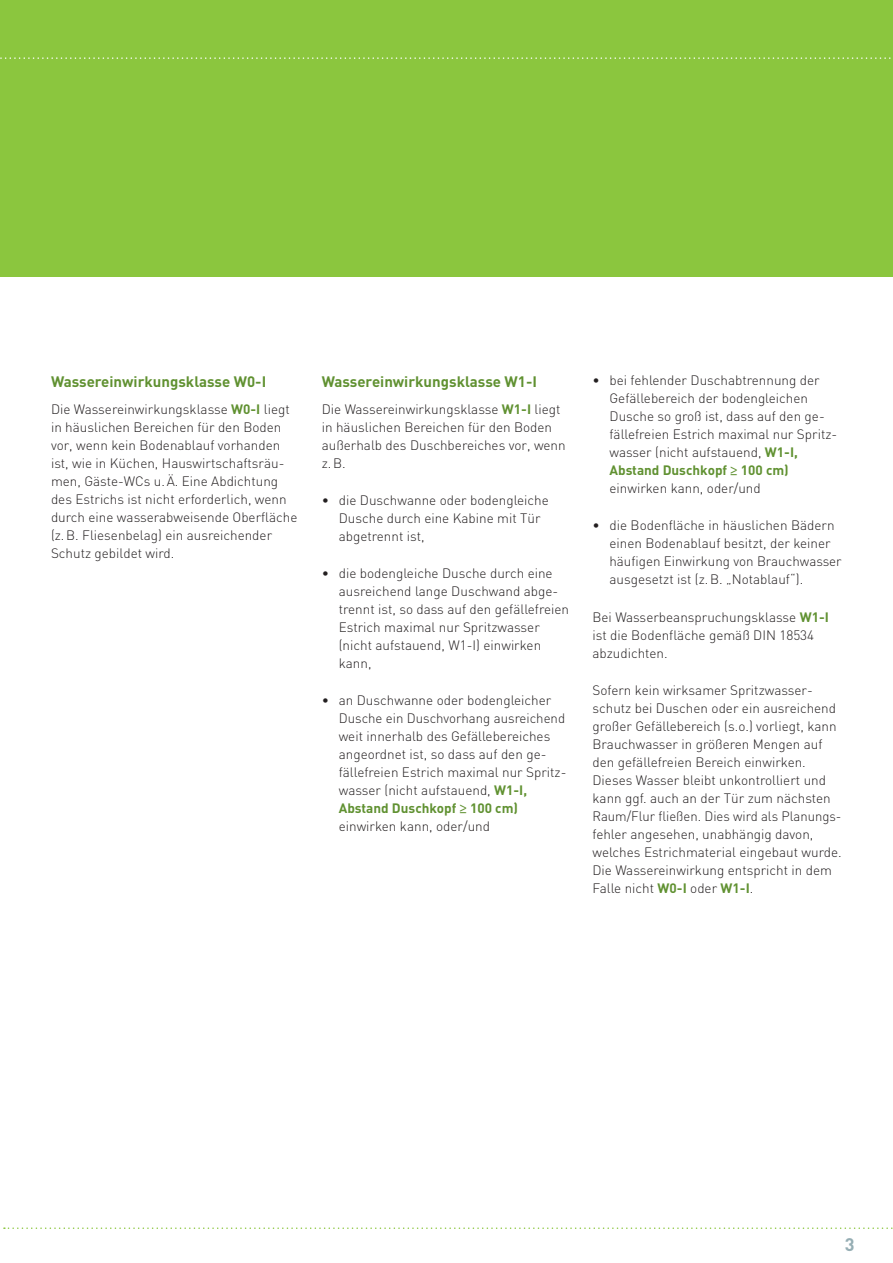
<style>
.page{position:relative;width:893px;height:1263px;background:#fff}
.page>*{position:absolute;margin:0;border:0;box-sizing:border-box;transform-origin:0 0}
.t1{font:700 18px "DIN";color:#96aeb4}
.t2{font:700 15px "DIN";color:#609131}
.t3{font:300 13.5px/18px "DIN";color:#231f20}
.s1{font-weight:700;color:#609131}
.s2{font-family:"Helvetica Neue LT Std";font-weight:700;color:#609131}
</style>
<div class="page">
<svg style="left:4px;top:1227px;width:889px;height:2px"></svg>
<div style="left:0;top:0;width:893px;height:276px;background:#8bc63e"></div>
<svg style="left:0;top:57px;width:891px;height:2px"></svg>
<p class="t2" style="left:51px;top:371px;width:217px">Wassereinwirkungsklasse W0-I</p>
<p class="t3" style="left:51px;top:400px;width:248px">Die Wassereinwirkungsklasse <span class="s1">W0-I</span> liegt in häuslichen Bereichen für den Boden vor, wenn kein Bodenablauf vorhanden ist, wie in Küchen, Hauswirtschaftsräu&shy;men, Gäste-WCs u.Ä. Eine Abdichtung des Estrichs ist nicht erforderlich, wenn durch eine wasserabweisende Oberfläche (z.B. Fliesenbelag) ein ausreichender Schutz gebildet wird.</p>
<p class="t2" style="left:322px;top:371px;width:217px">Wassereinwirkungsklasse W1-I</p>
<p class="t3" style="left:322px;top:400px;width:245px">Die Wassereinwirkungsklasse <span class="s1">W1-I</span> liegt in häuslichen Bereichen für den Boden außerhalb des Duschbereiches vor, wenn z.B.</p>
<p class="t3" style="left:339px;top:491px;width:212px;text-indent:-17px">• die Duschwanne oder bodengleiche<br>Dusche durch eine Kabine mit Tür abgetrennt ist,</p>
<p class="t3" style="left:339px;top:564px;width:232px;text-indent:-17px">• die bodengleiche Dusche durch eine ausreichend lange Duschwand abge&shy;trennt ist, so dass auf den gefällefreien<br>Estrich maximal nur Spritzwasser (nicht aufstauend, W1-I) einwirken kann,</p>
<p class="t3" style="left:339px;top:691px;width:229px;text-indent:-17px">• an Duschwanne oder bodengleicher Dusche ein Duschvorhang ausreichend weit innerhalb des Gefällebereiches angeordnet ist, so dass auf den ge&shy;fällefreien Estrich maximal nur Spritz&shy;wasser (nicht aufstauend, <span class="s1">W1-I, Abstand Duschkopf</span> <span class="s2">≥</span> <span class="s1">100 cm) </span>einwirken kann, oder/und</p>
<p class="t3" style="left:609px;top:371px;width:229px;text-indent:-17px">• bei fehlender Duschabtrennung der Gefällebereich der bodengleichen Dusche so groß ist, dass auf den ge&shy;fällefreien Estrich maximal nur Spritz&shy;wasser (nicht aufstauend, <span class="s1">W1-I, Abstand Duschkopf</span> <span class="s2">≥</span> <span class="s1">100 cm) </span>einwirken kann, oder/und</p>
<p class="t3" style="left:609px;top:516px;width:234px;text-indent:-17px">• die Bodenfläche in häuslichen Bädern einen Bodenablauf besitzt, der keiner häufigen Einwirkung von Brauchwasser ausgesetzt ist (z.B. „Notablauf“).</p>
<p class="t3" style="left:592px;top:607px;width:238px">Bei Wasserbeanspruchungsklasse <span class="s1">W1-I </span>ist die Bodenfläche gemäß DIN 18534 abzudichten.</p>
<p class="t3" style="left:592px;top:681px;width:251px">Sofern kein wirksamer Spritzwasser&shy;schutz bei Duschen oder ein ausreichend großer Gefällebereich (s.o.) vorliegt, kann Brauchwasser in größeren Mengen auf den gefällefreien Bereich einwirken.<br>Dieses Wasser bleibt unkontrolliert und kann ggf. auch an der Tür zum nächsten Raum/Flur fließen. Dies wird als Planungs&shy;fehler angesehen, unabhängig davon, welches Estrichmaterial eingebaut wurde.<br>Die Wassereinwirkung entspricht in dem Falle nicht <span class="s1">W0-I</span> oder <span class="s1">W1-I</span>.</p>
<h1 class="t1" style="left:845px;top:1233px;width:11px">3</h1>
</div>
